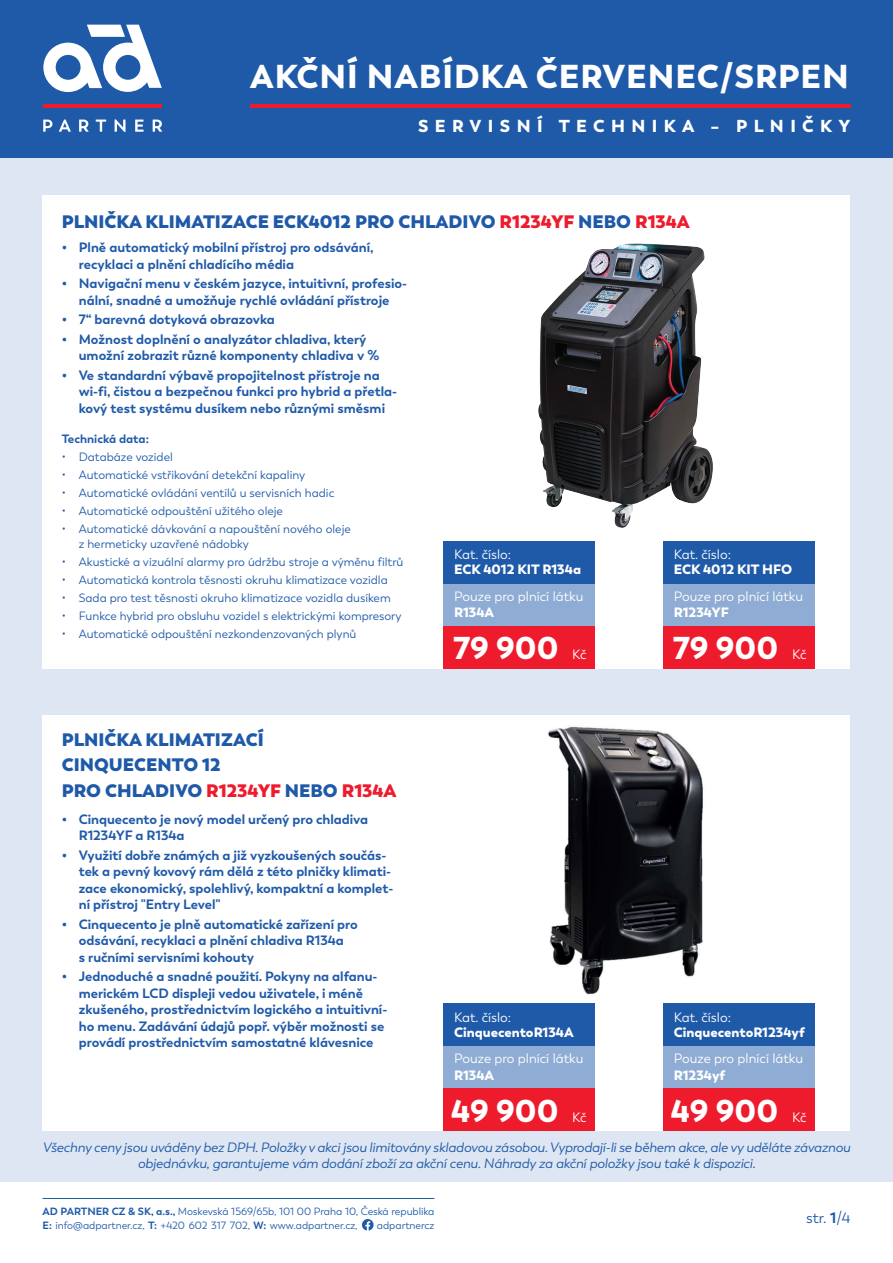
<style>
.page{position:relative;width:893px;height:1263px;background:#fff}
.page>*{position:absolute;margin:0;border:0;box-sizing:border-box;transform-origin:0 0}
.t1{font:900 33px "Trenda";letter-spacing:.025em;color:#fff}
.t2{font:900 31.5px "Trenda";color:#fff}
.t3{font:800 18px/25.5px "Trenda";color:#1f5aa9}
.t4{font:900 17.25px "Trenda";letter-spacing:.37em;color:#fff}
.t5{font:15px "Trenda";color:#1f5aa9}
.t6{font:700 13.5px/16.5px "Trenda";letter-spacing:-.005em;color:#1f5aa9}
.t7{font:italic 13.5px/16.2px "Trenda";letter-spacing:-.01em;color:#1f5aa9;text-align:center;scale:1.04 1}
.t8{font:13.5px "Trenda";color:#fff}
.t9{font:900 13.5px "Trenda";color:#fff}
.t10{font:12px/15px "Trenda";color:#1f5aa9}
.t11{font:700 12px "Trenda";color:#1f5aa9}
.t12{font:10.5px/13.5px "Trenda";color:#1f5aa9}
.s1{color:#ee1b2d}
.s2{font-weight:700}
.s3{font-weight:700;color:#fff}
</style>
<div class="page">
<div style="left:0;top:157px;width:893px;height:1025px;background:#dde6f2"></div>
<hr style="left:43px;top:1198px;width:391px;height:1px;background:#1f5aa9">
<svg style="left:362px;top:1219px;width:12px;height:11px"></svg>
<div style="left:43px;top:196px;width:807px;height:472px;background:#fff"></div>
<div style="left:43px;top:715px;width:807px;height:416px;background:#fff"></div>
<img style="left:548px;top:726px;width:155px;height:269px">
<div style="left:663px;top:583px;width:151px;height:43px;background:#8facd4"></div>
<div style="left:663px;top:541px;width:151px;height:42px;background:#1f5aa9"></div>
<div style="left:663px;top:626px;width:151px;height:42px;background:#ee1b2d"></div>
<div style="left:443px;top:583px;width:152px;height:43px;background:#8facd4"></div>
<div style="left:443px;top:541px;width:152px;height:42px;background:#1f5aa9"></div>
<div style="left:443px;top:626px;width:152px;height:42px;background:#ee1b2d"></div>
<div style="left:443px;top:1046px;width:152px;height:43px;background:#8facd4"></div>
<div style="left:443px;top:1003px;width:152px;height:43px;background:#1f5aa9"></div>
<div style="left:443px;top:1089px;width:152px;height:42px;background:#ee1b2d"></div>
<div style="left:663px;top:1046px;width:151px;height:43px;background:#8facd4"></div>
<div style="left:663px;top:1003px;width:151px;height:43px;background:#1f5aa9"></div>
<div style="left:663px;top:1089px;width:151px;height:42px;background:#ee1b2d"></div>
<img style="left:539px;top:243px;width:173px;height:285px">
<div style="left:0;top:0;width:893px;height:157px;background:#1f5aa9"></div>
<hr style="left:43px;top:104px;width:119px;height:3px;background:#ee1b2d">
<hr style="left:250px;top:104px;width:600px;height:3px;background:#ee1b2d">
<svg style="left:43px;top:25px;width:119px;height:67px"></svg>
<svg style="left:43px;top:120px;width:9px;height:12px"></svg>
<svg style="left:58px;top:120px;width:13px;height:12px"></svg>
<svg style="left:79px;top:120px;width:10px;height:12px"></svg>
<svg style="left:95px;top:120px;width:11px;height:12px"></svg>
<svg style="left:114px;top:119px;width:11px;height:13px"></svg>
<svg style="left:135px;top:120px;width:9px;height:12px"></svg>
<svg style="left:152px;top:120px;width:10px;height:12px"></svg>
<h1 class="t1" style="left:250px;top:55px;width:600px">AKČNÍ NABÍDKA ČERVENEC/SRPEN</h1>
<p class="t4" style="left:418px;top:114px;width:434px">SERVISNÍ TECHNIKA – PLNIČKY</p>
<h3 class="t3" style="left:62px;top:209px;width:630px">PLNIČKA KLIMATIZACE ECK4012 PRO CHLADIVO <span class="s1">R1234YF</span> NEBO <span class="s1">R134A</span></h3>
<p class="t6" style="left:79px;top:240px;width:296px;text-indent:-17px">• Plně automatický mobilní přístroj pro odsávání, recyklaci a plnění chladícího média</p>
<p class="t6" style="left:62px;top:276px;width:347px;text-align:center">• Navigační menu v českém jazyce, intuitivní, profesio&shy;nální, snadné a umožňuje rychlé ovládání přístroje</p>
<p class="t6" style="left:62px;top:312px;width:215px">• 7“ barevná dotyková obrazovka</p>
<p class="t6" style="left:79px;top:331px;width:302px;text-indent:-17px">• Možnost doplnění o analyzátor chladiva, který umožní zobrazit různé komponenty chladiva v %</p>
<p class="t6" style="left:79px;top:367px;width:320px;text-indent:-17px">• Ve standardní výbavě propojitelnost přístroje na wi-fi, čistou a bezpečnou funkci pro hybrid a přetla&shy;kový test systému dusíkem nebo různými směsmi</p>
<p class="t11" style="left:62px;top:431px;width:89px">Technická data:</p>
<p class="t10" style="left:62px;top:449px;width:112px">• Databáze vozidel</p>
<p class="t10" style="left:62px;top:467px;width:245px">• Automatické vstřikování detekční kapaliny</p>
<p class="t10" style="left:62px;top:485px;width:274px">• Automatické ovládání ventilů u servisních hadic</p>
<p class="t10" style="left:62px;top:503px;width:223px">• Automatické odpouštění užitého oleje</p>
<p class="t10" style="left:79px;top:521px;width:274px;text-indent:-17px">• Automatické dávkování a napouštění nového oleje z hermeticky uzavřené nádobky</p>
<p class="t10" style="left:62px;top:554px;width:343px">• Akustické a vizuální alarmy pro údržbu stroje a výměnu filtrů</p>
<p class="t10" style="left:62px;top:572px;width:327px">• Automatická kontrola těsnosti okruhu klimatizace vozidla</p>
<p class="t10" style="left:62px;top:590px;width:330px">• Sada pro test těsnosti okruho klimatizace vozidla dusíkem</p>
<p class="t10" style="left:62px;top:608px;width:341px">• Funkce hybrid pro obsluhu vozidel s elektrickými kompresory</p>
<p class="t10" style="left:62px;top:626px;width:296px">• Automatické odpouštění nezkondenzovaných plynů</p>
<p class="t8" style="left:454px;top:547px;width:59px">Kat. číslo:</p>
<p class="t9" style="left:454px;top:561px;width:128px">ECK 4012 KIT R134a</p>
<p class="t8" style="left:674px;top:547px;width:59px">Kat. číslo:</p>
<p class="t9" style="left:674px;top:561px;width:120px">ECK 4012 KIT HFO</p>
<p class="t8" style="left:454px;top:588px;width:131px">Pouze pro plnící látku</p>
<p class="t9" style="left:454px;top:604px;width:42px">R134A</p>
<p class="t8" style="left:674px;top:588px;width:131px">Pouze pro plnící látku</p>
<p class="t9" style="left:674px;top:604px;width:57px">R1234YF</p>
<h2 class="t2" style="left:453px;top:628px;width:107px">79 900</h2>
<h2 class="t2" style="left:673px;top:628px;width:107px">79 900</h2>
<p class="t8" style="left:572px;top:647px;width:16px">Kč</p>
<p class="t8" style="left:792px;top:647px;width:16px">Kč</p>
<h3 class="t3" style="left:62px;top:727px;width:336px">PLNIČKA KLIMATIZACÍ<br>CINQUECENTO 12<br>PRO CHLADIVO <span class="s1">R1234YF</span> NEBO <span class="s1">R134A</span></h3>
<p class="t6" style="left:79px;top:811px;width:291px;text-indent:-17px">• Cinquecento je nový model určený pro chladiva<br>R1234YF a R134a</p>
<p class="t6" style="left:79px;top:847px;width:316px;text-indent:-17px">• Využití dobře známých a již vyzkoušených součás&shy;tek a pevný kovový rám dělá z této plničky klimati&shy;zace ekonomický, spolehlivý, kompaktní a komplet&shy;ní přístroj "Entry Level"</p>
<p class="t6" style="left:79px;top:916px;width:280px;text-indent:-17px">• Cinquecento je plně automatické zařízení pro odsávání, recyklaci a plnění chladiva R134a<br>s ručními servisními kohouty</p>
<p class="t6" style="left:79px;top:968px;width:310px;text-indent:-17px">• Jednoduché a snadné použití. Pokyny na alfanu&shy;merickém LCD displeji vedou uživatele, i méně zkušeného, prostřednictvím logického a intuitivní&shy;ho menu. Zadávání údajů popř. výběr možnosti se provádí prostřednictvím samostatné klávesnice</p>
<p class="t8" style="left:454px;top:1009px;width:59px">Kat. číslo:</p>
<p class="t9" style="left:454px;top:1023px;width:121px">CinquecentoR134A</p>
<p class="t8" style="left:454px;top:1051px;width:131px">Pouze pro plnící látku</p>
<p class="t9" style="left:454px;top:1066px;width:42px">R134A</p>
<h2 class="t2" style="left:451px;top:1090px;width:109px">49 900</h2>
<p class="t8" style="left:572px;top:1109px;width:16px">Kč</p>
<p class="t8" style="left:674px;top:1009px;width:59px">Kat. číslo:</p>
<p class="t9" style="left:674px;top:1023px;width:132px">CinquecentoR1234yf</p>
<p class="t8" style="left:674px;top:1051px;width:131px">Pouze pro plnící látku</p>
<p class="t9" style="left:674px;top:1066px;width:53px">R1234yf</p>
<h2 class="t2" style="left:671px;top:1090px;width:109px">49 900</h2>
<p class="t8" style="left:792px;top:1109px;width:16px">Kč</p>
<p class="t7" style="left:43px;top:1139px;width:778px">Všechny ceny jsou uváděny bez DPH. Položky v akci jsou limitovány skladovou zásobou. Vyprodají-li se během akce, ale vy uděláte závaznou objednávku, garantujeme vám dodání zboží za akční cenu. Náhrady za akční položky jsou také k dispozici.</p>
<p class="t12" style="left:43px;top:1205px;width:393px"><span class="s2">AD PARTNER CZ &amp; SK, a.s.,</span> Moskevská 1569/65b, 101 00 Praha 10, Česká republika<br><span class="s2">E:</span> info@adpartner.cz, <span class="s2">T:</span> +420 602 317 702, <span class="s2">W:</span> www.adpartner.cz, <span class="s3">F:</span> adpartnercz</p>
<p class="t5" style="left:806px;top:1209px;width:46px">str. <span class="s2">1</span>/4</p>
</div>
